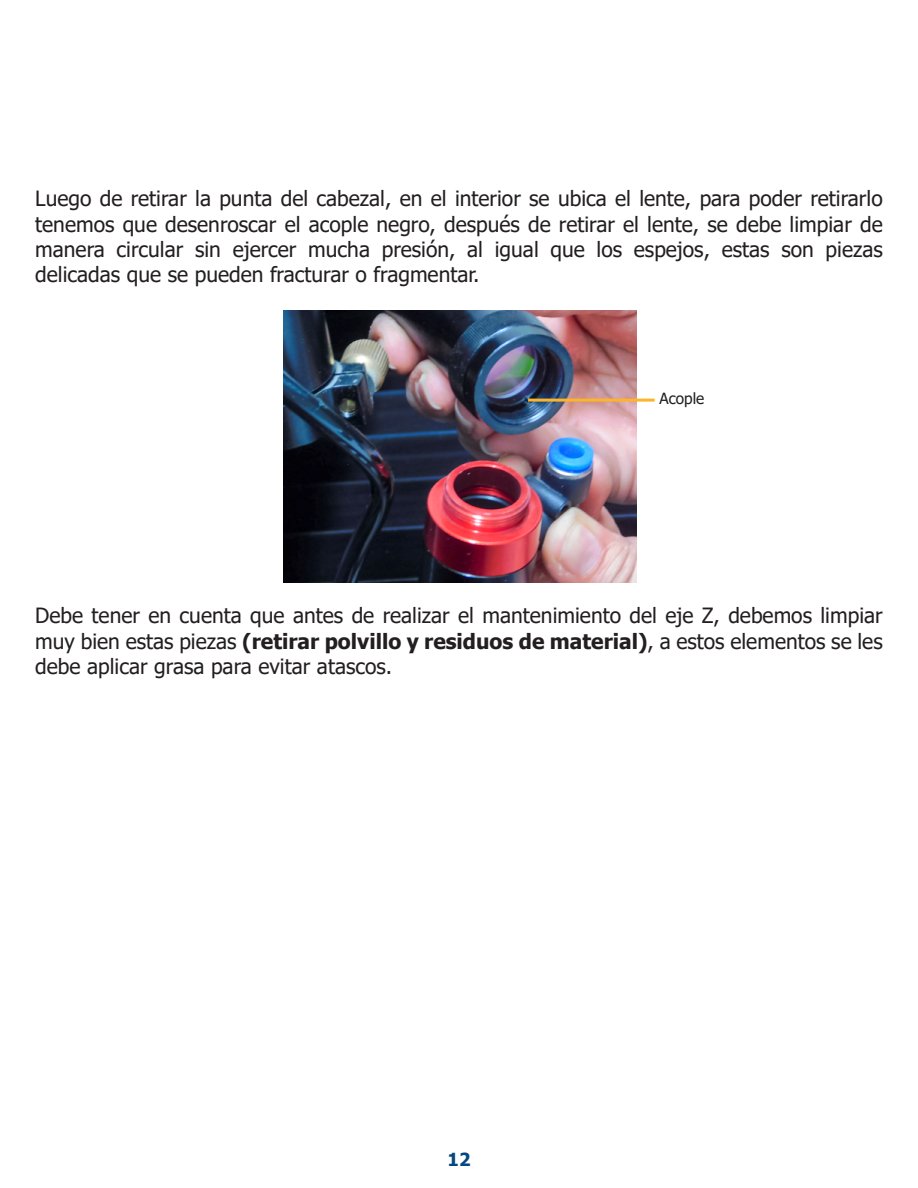
<style>
.page{position:relative;width:918px;height:1188px;background:#fff}
.page>*{position:absolute;margin:0;border:0;box-sizing:border-box;transform-origin:0 0}
.t1{font:21px/25.2px "Tahoma";color:#231f20;text-align:justify}
.t2{font:700 18px "Tahoma";color:#054881}
.t3{font:15.45px "Tahoma";color:#231f20}
.s1{font-weight:700}
</style>
<div class="page">
<img style="left:283px;top:310px;width:354px;height:273px">
<hr style="left:528px;top:399px;width:127px;height:3px;background:#fcb428">
<p class="t1" style="left:35px;top:187px;width:849px">Luego de retirar la punta del cabezal, en el interior se ubica el lente, para poder retirarlo tenemos que desenroscar el acople negro, después de retirar el lente, se debe limpiar de manera circular sin ejercer mucha presión, al igual que los espejos, estas son piezas delicadas que se pueden fracturar o fragmentar.</p>
<p class="t3" style="left:660px;top:388px;width:46px">Acople</p>
<p class="t1" style="left:35px;top:604px;width:849px">Debe tener en cuenta que antes de realizar el mantenimiento del eje Z, debemos limpiar muy bien estas piezas <span class="s1">(retirar polvillo y residuos de material)</span>, a estos elementos se les debe aplicar grasa para evitar atascos.</p>
<p class="t2" style="left:448px;top:1147px;width:24px">12</p>
</div>
